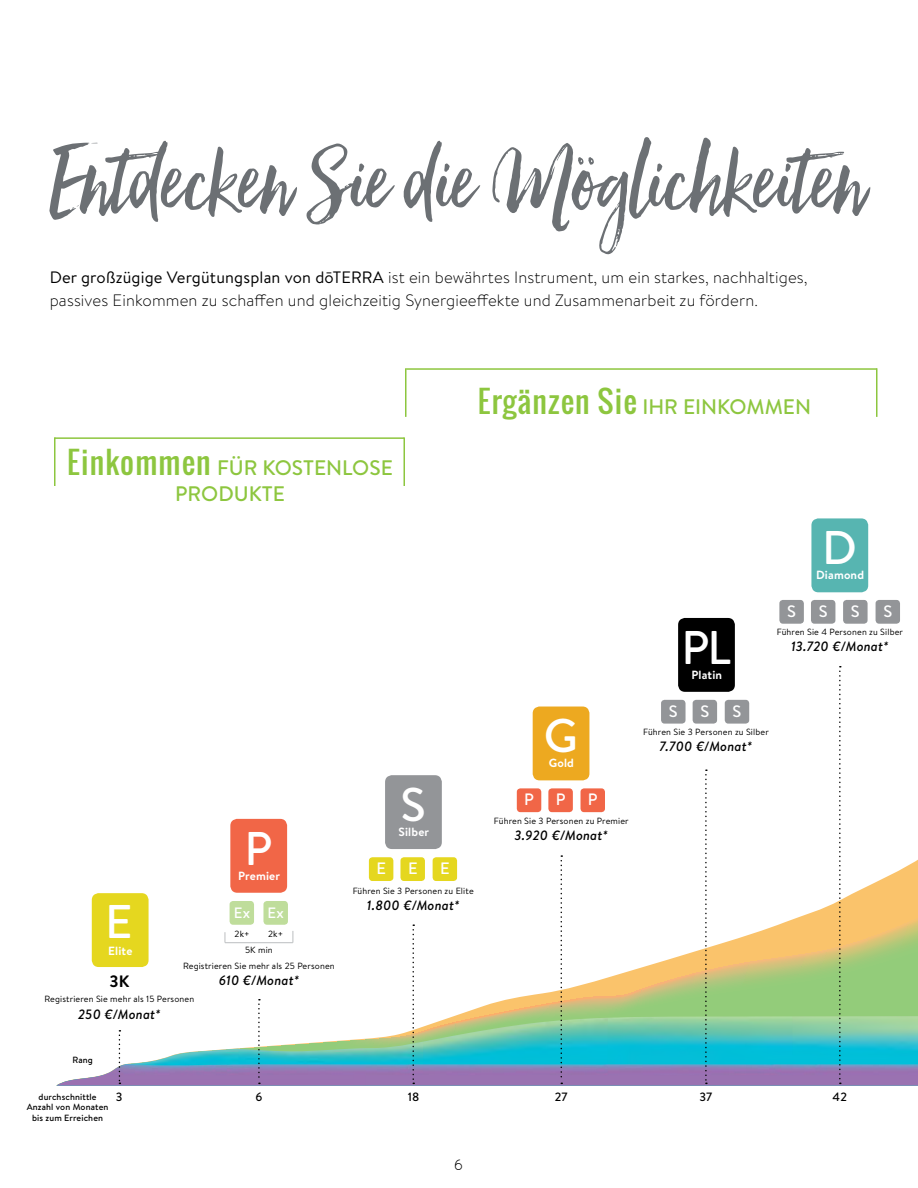
<style>
.page{position:relative;width:918px;height:1188px;background:#fff}
.page>*{position:absolute;margin:0;border:0;box-sizing:border-box;transform-origin:0 0}
.t1{font:120px "Hello Beautiful";letter-spacing:-.01em;color:#6c7074}
.t2{font:500 47.25px "Brandon Text";color:#fff}
.t3{font:500 21px/25.5px "Brandon Text";color:#8dc63f;text-align:center}
.t4{font:300 16.5px/22.5px "Brandon Text";letter-spacing:.01em;color:#000}
.t5{font:500 16.5px "Brandon Text";color:#fff}
.t6{font:700 16.5px "Brandon Text";color:#000}
.t7{font:500 15px "Brandon Text";color:#fff}
.t8{font:15px "Quicksand";color:#000}
.t9{font:italic 500 13.5px "Brandon Text";letter-spacing:.015em;color:#000}
.t10{font:500 12px "Brandon Text";letter-spacing:.015em;color:#000}
.t11{font:700 11.85px "Brandon Text";letter-spacing:.015em;color:#fff}
.t12{font:9px "Brandon Text";letter-spacing:.015em;color:#000}
.t13{font:500 9px/10.5px "Brandon Text";letter-spacing:.015em;color:#000;text-align:center}
.s1{font-weight:400}
.s2{font-family:"Oswald";font-weight:400;font-size:30px}
</style>
<div class="page">
<svg style="left:91px;top:477px;width:827px;height:426px"></svg>
<svg style="left:91px;top:903px;width:827px;height:113px"></svg>
<img style="left:118px;top:1016px;width:800px;height:48px">
<img style="left:56px;top:1064px;width:862px;height:22px">
<div style="left:92px;top:893px;width:57px;height:74px;background:#e5d71f;border-radius:7px"></div>
<svg style="left:119px;top:1030px;width:1px;height:54px"></svg>
<svg style="left:258px;top:999px;width:2px;height:85px"></svg>
<svg style="left:412px;top:924px;width:2px;height:160px"></svg>
<svg style="left:561px;top:855px;width:1px;height:229px"></svg>
<svg style="left:705px;top:769px;width:2px;height:315px"></svg>
<div style="left:369px;top:857px;width:24px;height:24px;background:#e5d71f;border-radius:4px"></div>
<div style="left:517px;top:788px;width:24px;height:24px;background:#f16647;border-radius:4px"></div>
<div style="left:661px;top:700px;width:25px;height:24px;background:#939598;border-radius:4px"></div>
<div style="left:779px;top:600px;width:25px;height:24px;background:#939598;border-radius:4px"></div>
<div style="left:400px;top:857px;width:25px;height:24px;background:#e5d71f;border-radius:4px"></div>
<div style="left:548px;top:788px;width:25px;height:24px;background:#f16647;border-radius:4px"></div>
<div style="left:693px;top:700px;width:24px;height:24px;background:#939598;border-radius:4px"></div>
<div style="left:811px;top:600px;width:24px;height:24px;background:#939598;border-radius:4px"></div>
<div style="left:433px;top:857px;width:24px;height:24px;background:#e5d71f;border-radius:4px"></div>
<div style="left:581px;top:788px;width:24px;height:24px;background:#f16647;border-radius:4px"></div>
<div style="left:725px;top:700px;width:24px;height:24px;background:#939598;border-radius:4px"></div>
<div style="left:843px;top:600px;width:25px;height:24px;background:#939598;border-radius:4px"></div>
<div style="left:876px;top:600px;width:24px;height:24px;background:#939598;border-radius:4px"></div>
<hr style="left:225px;top:942px;width:68px;height:1px;background:#bcbec0">
<svg style="left:293px;top:931px;width:1px;height:12px"></svg>
<svg style="left:839px;top:666px;width:2px;height:418px"></svg>
<hr style="left:55px;top:437px;width:349px;height:2px;background:#8dc63f">
<hr style="left:404px;top:437px;width:1px;height:49px;background:#8dc63f">
<hr style="left:54px;top:437px;width:2px;height:49px;background:#8dc63f">
<hr style="left:406px;top:368px;width:471px;height:2px;background:#8dc63f">
<hr style="left:405px;top:368px;width:1px;height:49px;background:#8dc63f">
<hr style="left:876px;top:368px;width:2px;height:49px;background:#8dc63f">
<div style="left:230px;top:819px;width:57px;height:74px;background:#f16647;border-radius:7px"></div>
<div style="left:385px;top:775px;width:57px;height:74px;background:#939598;border-radius:7px"></div>
<div style="left:533px;top:707px;width:56px;height:73px;background:#eda920;border-radius:7px"></div>
<div style="left:678px;top:618px;width:57px;height:74px;background:#000;border-radius:7px"></div>
<div style="left:811px;top:518px;width:57px;height:74px;background:#57b5b1;border-radius:7px"></div>
<h1 class="t1" style="left:48px;top:113px;width:819px">Entdecken Sie die Möglichkeiten</h1>
<h3 class="t4" style="left:50px;top:266px;width:759px"><span class="s1">Der großzügige Vergütungsplan von dōTERRA</span> ist ein bewährtes Instrument, um ein starkes, nachhaltiges, passives Einkommen zu schaffen und gleichzeitig Synergieeffekte und Zusammenarbeit zu fördern.</h3>
<h3 class="t3" style="left:67px;top:455px;width:327px"><span class="s2">Einkommen</span> FÜR KOSTENLOSE<br>PRODUKTE</h3>
<h2 class="t2" style="left:401px;top:772px;width:27px">S</h2>
<h2 class="t2" style="left:245px;top:816px;width:29px">P</h2>
<h3 class="t11" style="left:399px;top:824px;width:32px">Silber</h3>
<h3 class="t5" style="left:376px;top:857px;width:11px">E</h3>
<h3 class="t5" style="left:408px;top:857px;width:11px">E</h3>
<h3 class="t11" style="left:238px;top:867px;width:43px">Premier</h3>
<h3 class="t5" style="left:440px;top:857px;width:11px">E</h3>
<h3 class="t3" style="left:478px;top:393px;width:335px"><span class="s2">Ergänzen Sie</span> IHR EINKOMMEN</h3>
<h2 class="t2" style="left:822px;top:515px;width:36px">D</h2>
<h2 class="t2" style="left:544px;top:703px;width:36px">G</h2>
<h3 class="t5" style="left:524px;top:788px;width:11px">P</h3>
<h3 class="t11" style="left:549px;top:755px;width:27px">Gold</h3>
<h3 class="t5" style="left:556px;top:788px;width:11px">P</h3>
<h3 class="t5" style="left:588px;top:788px;width:11px">P</h3>
<p class="t12" style="left:494px;top:814px;width:136px">Führen Sie 3 Personen zu Premier</p>
<h3 class="t9" style="left:515px;top:826px;width:95px">3.920 €/Monat*</h3>
<h2 class="t2" style="left:681px;top:615px;width:51px">PL</h2>
<h3 class="t11" style="left:691px;top:666px;width:32px">Platin</h3>
<h3 class="t5" style="left:787px;top:600px;width:10px">S</h3>
<h3 class="t11" style="left:816px;top:567px;width:49px">Diamond</h3>
<h3 class="t5" style="left:819px;top:600px;width:10px">S</h3>
<h3 class="t5" style="left:851px;top:600px;width:10px">S</h3>
<h3 class="t5" style="left:883px;top:600px;width:10px">S</h3>
<p class="t12" style="left:777px;top:625px;width:128px">Führen Sie 4 Personen zu Silber</p>
<h3 class="t9" style="left:791px;top:637px;width:99px">13.720 €/Monat*</h3>
<h3 class="t5" style="left:669px;top:700px;width:10px">S</h3>
<h3 class="t5" style="left:701px;top:700px;width:10px">S</h3>
<h3 class="t5" style="left:733px;top:700px;width:10px">S</h3>
<p class="t12" style="left:643px;top:725px;width:127px">Führen Sie 3 Personen zu Silber</p>
<h3 class="t9" style="left:660px;top:737px;width:94px">7.700 €/Monat*</h3>
<h2 class="t2" style="left:105px;top:889px;width:29px">E</h2>
<h3 class="t11" style="left:108px;top:943px;width:26px">Elite</h3>
<h3 class="t7" style="left:234px;top:902px;width:51px">Ex Ex</h3>
<p class="t12" style="left:235px;top:928px;width:17px">2k+</p>
<p class="t12" style="left:268px;top:928px;width:17px">2k+</p>
<p class="t12" style="left:245px;top:944px;width:29px">5K min</p>
<p class="t12" style="left:183px;top:960px;width:153px">Registrieren Sie mehr als 25 Personen</p>
<h3 class="t9" style="left:219px;top:971px;width:82px">610 €/Monat*</h3>
<h3 class="t6" style="left:109px;top:970px;width:22px">3K</h3>
<p class="t12" style="left:45px;top:993px;width:151px">Registrieren Sie mehr als 15 Personen</p>
<h3 class="t9" style="left:78px;top:1005px;width:84px">250 €/Monat*</h3>
<p class="t12" style="left:353px;top:885px;width:123px">Führen Sie 3 Personen zu Elite</p>
<h3 class="t9" style="left:367px;top:896px;width:94px">1.800 €/Monat*</h3>
<p class="t13" style="left:72px;top:1055px;width:22px">Rang</p>
<p class="t13" style="left:27px;top:1091px;width:83px">durchschnittle<br>Anzahl von Monaten bis zum Erreichen</p>
<h3 class="t10" style="left:116px;top:1088px;width:8px">3</h3>
<h3 class="t10" style="left:255px;top:1088px;width:8px">6</h3>
<h3 class="t10" style="left:408px;top:1088px;width:13px">18</h3>
<h3 class="t10" style="left:555px;top:1088px;width:14px">27</h3>
<h3 class="t10" style="left:699px;top:1088px;width:14px">37</h3>
<h3 class="t8" style="left:454px;top:1156px;width:11px">6</h3>
<h3 class="t10" style="left:833px;top:1088px;width:16px">42</h3>
</div>
